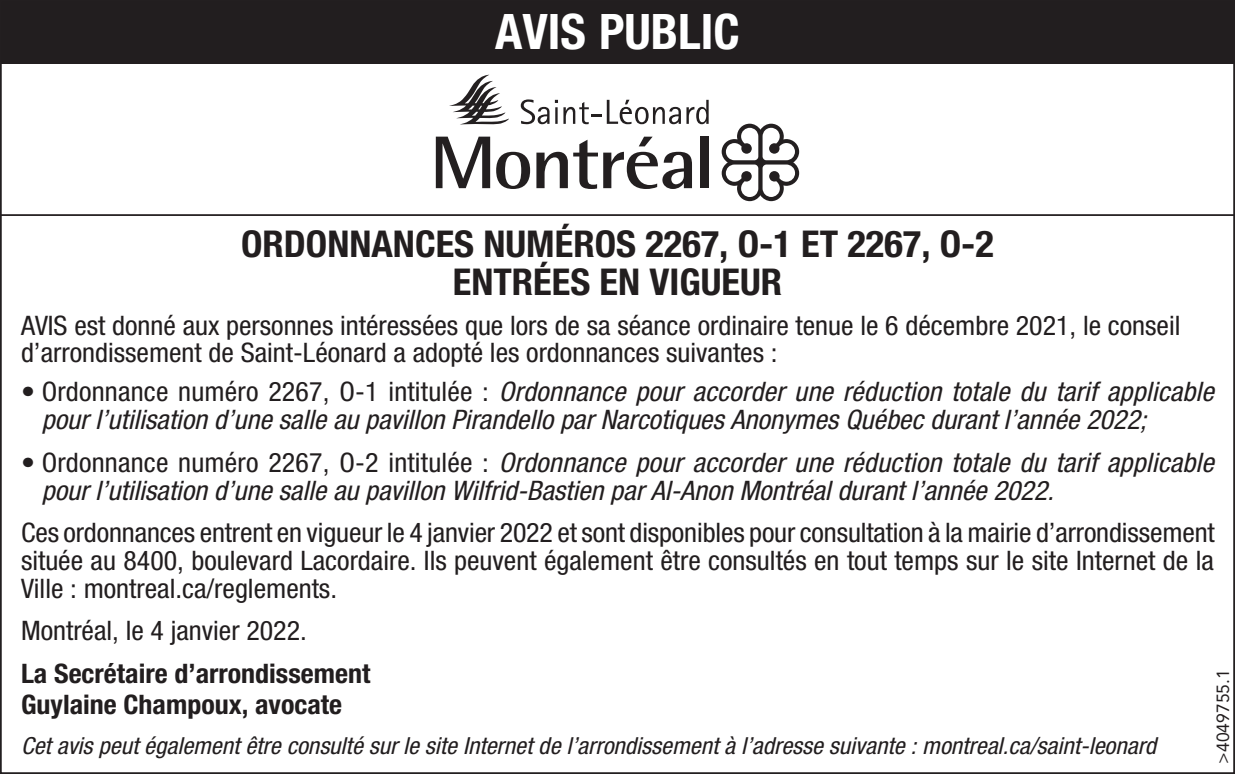
<style>
.page{position:relative;width:1235px;height:774px;background:#fff}
.page>*{position:absolute;margin:0;border:0;box-sizing:border-box;transform-origin:0 0}
.t1{font:700 condensed 49px "Helvetica Neue LT Std";color:#fff}
.t2{font:700 condensed 37.1px/37.8px "Helvetica Neue LT Std";color:#221e1f;text-align:center;scale:1.04 1}
.t3{font:condensed 26.95px/27.7px "Helvetica Neue LT Std";color:#221e1f;scale:1.04 1}
.t4{font:italic condensed 26.95px/27.7px "Helvetica Neue LT Std";color:#221e1f;scale:1.04 1}
.t5{font:700 condensed 26.95px/31.2px "Helvetica Neue LT Std";color:#221e1f;scale:1.04 1}
.t6{font:italic condensed 23.45px "Helvetica Neue LT Std";color:#221e1f;scale:1.04 1}
.t7{font:17.5px "Avenir LT Std";color:#221e1f}
.s1{font-style:normal}
</style>
<div class="page">
<hr style="left:0;top:214px;width:1235px;height:2px;background:#221e1f">
<div style="left:0;top:0;width:1235px;height:63px;background:#221e1f"></div>
<svg style="left:521px;top:99px;width:28px;height:25px"></svg>
<svg style="left:555px;top:100px;width:154px;height:24px"></svg>
<svg style="left:436px;top:137px;width:54px;height:51px"></svg>
<svg style="left:496px;top:152px;width:34px;height:37px"></svg>
<svg style="left:536px;top:137px;width:156px;height:52px"></svg>
<div style="left:700px;top:137px;width:8px;height:51px;background:#231f20"></div>
<svg style="left:722px;top:124px;width:77px;height:77px"></svg>
<svg style="left:449px;top:75px;width:60px;height:49px"></svg>
<h1 class="t1" style="left:495px;top:2px;width:246px">AVIS PUBLIC</h1>
<h2 class="t2" style="left:241px;top:225px;width:725px">ORDONNANCES NUMÉROS 2267, O-1 ET 2267, O-2<br>ENTRÉES EN VIGUEUR</h2>
<p class="t3" style="left:21px;top:311px;width:1116px">AVIS est donné aux personnes intéressées que lors de sa séance ordinaire tenue le 6 décembre 2021, le conseil d’arrondissement de Saint-Léonard a adopté les ordonnances suivantes :</p>
<p class="t4" style="left:42px;top:378px;width:1128px;text-indent:-21px"><span class="s1">• Ordonnance numéro 2267, O-1 intitulée :</span> Ordonnance pour accorder une réduction totale du tarif applicable pour l’utilisation d’une salle au pavillon Pirandello par Narcotiques Anonymes Québec durant l’année 2022;</p>
<p class="t4" style="left:42px;top:449px;width:1128px;text-indent:-21px"><span class="s1">• Ordonnance numéro 2267, O-2 intitulée :</span> Ordonnance pour accorder une réduction totale du tarif applicable pour l’utilisation d’une salle au pavillon Wilfrid-Bastien par Al-Anon Montréal durant l’année 2022.</p>
<p class="t3" style="left:21px;top:519px;width:1149px;text-align:justify">Ces ordonnances entrent en vigueur le 4 janvier 2022 et sont disponibles pour consultation à la mairie d’arrondissement située au 8400, boulevard Lacordaire. Ils peuvent également être consultés en tout temps sur le site Internet de la Ville : montreal.ca/reglements.</p>
<p class="t3" style="left:21px;top:616px;width:276px">Montréal, le 4 janvier 2022.</p>
<p class="t5" style="left:21px;top:657px;width:337px">La Secrétaire d’arrondissement<br>Guylaine Champoux, avocate</p>
<p class="t6" style="left:21px;top:732px;width:1093px">Cet avis peut également être consulté sur le site Internet de l’arrondissement à l’adresse suivante : montreal.ca/saint-leonard</p>
<p class="t7" style="left:1213px;top:763px;width:96px;rotate:-90deg">&gt;4049755.1</p>
</div>
